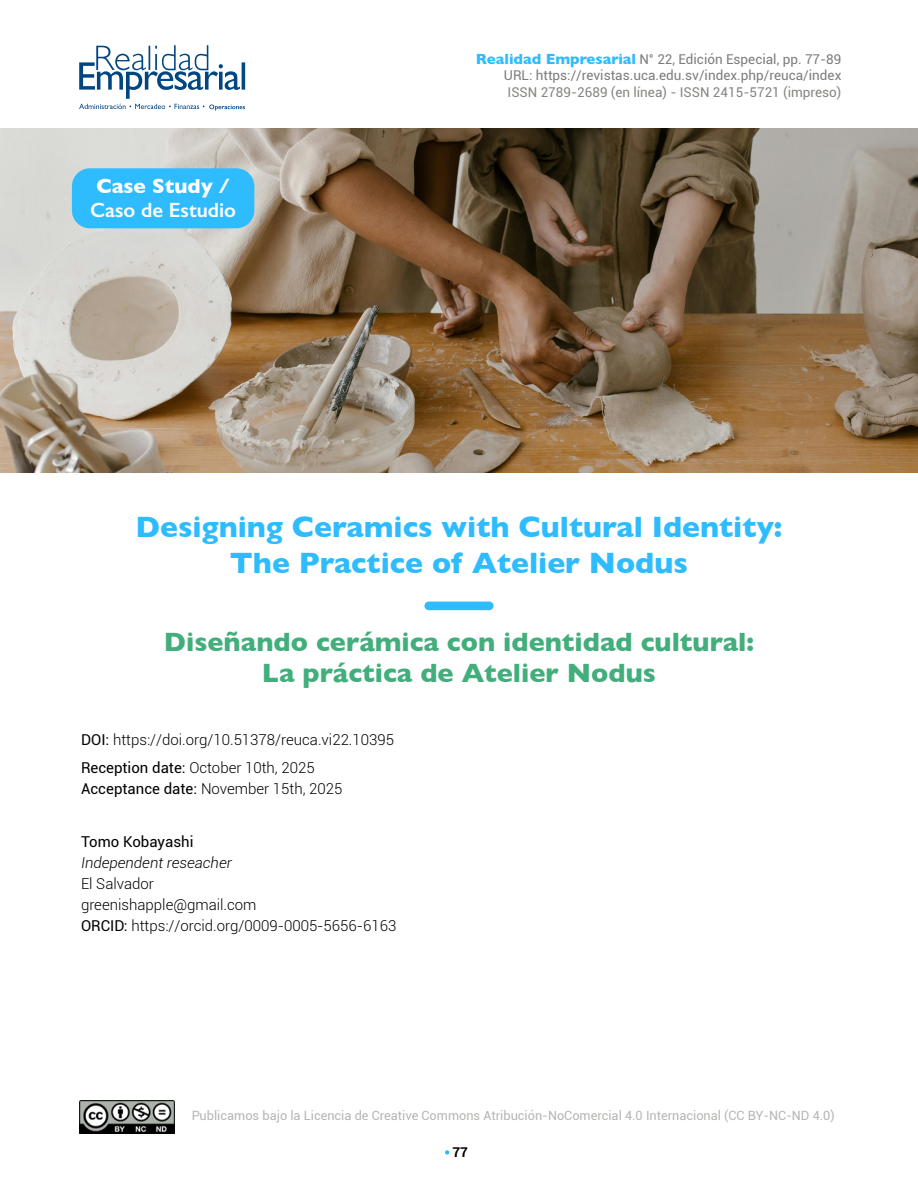
<style>
.page{position:relative;width:918px;height:1188px;background:#fff}
.page>*{position:absolute;margin:0;border:0;box-sizing:border-box;transform-origin:0 0}
.t1{font:700 30px/35.5px "Gill Sans";color:#2ebcff;text-align:center}
.t2{font:700 27px/30.8px "Gill Sans";color:#42ae7c;text-align:center}
.t3{font:600 20.7px "Gill Sans";color:#fff}
.t4{font:700 20.7px "Gill Sans";color:#fff}
.t5{font:300 15px/21px "Roboto";color:#000}
.t6{font:italic 300 15px "Roboto";color:#000}
.t7{font:15px "Roboto";color:#000}
.t8{font:13.5px/16.2px "Roboto";color:#7b7c7e;text-align:right}
.t9{font:13.5px "Roboto";color:#858582}
.t10{font:700 13.5px "Roboto";color:#000}
.t11{font:12.75px "Roboto";color:#858582}
.s1{font-family:"Gill Sans";font-weight:700;font-size:15px;color:#2ebcff}
.s2{font-weight:400}
</style>
<div class="page">
<img style="left:79px;top:1100px;width:96px;height:34px">
<svg style="left:445px;top:1150px;width:4px;height:5px"></svg>
<svg style="left:79px;top:45px;width:166px;height:66px"></svg>
<img style="left:0;top:129px;width:918px;height:343px">
<div style="left:424px;top:602px;width:70px;height:8px;background:#2ebcff;border-radius:4px"></div>
<div style="left:72px;top:168px;width:182px;height:60px;background:#2ebcff;border-radius:18px"></div>
<h3 class="t4" style="left:96px;top:169px;width:135px">Case Study /</h3>
<h3 class="t3" style="left:90px;top:197px;width:148px">Caso de Estudio</h3>
<p class="t8" style="left:476px;top:51px;width:367px"><span class="s1">Realidad Empresarial</span> N° 22, Edición Especial, pp. 77-89<br>URL: https://revistas.uca.edu.sv/index.php/reuca/index</p>
<p class="t9" style="left:508px;top:82px;width:335px">ISSN 2789-2689 (en línea) - ISSN 2415-5721 (impreso)</p>
<h1 class="t1" style="left:136px;top:509px;width:648px">Designing Ceramics with Cultural Identity:<br>The Practice of Atelier Nodus</h1>
<h2 class="t2" style="left:164px;top:626px;width:592px">Diseñando cerámica con identidad cultural:<br>La práctica de Atelier Nodus</h2>
<p class="t5" style="left:81px;top:725px;width:315px;line-height:27.8px"><span class="s2">DOI:</span> https://doi.org/10.51378/reuca.vi22.10395<br><span class="s2">Reception date:</span> October 10th, 2025</p>
<p class="t5" style="left:81px;top:777px;width:263px"><span class="s2">Acceptance date:</span> November 15th, 2025</p>
<p class="t7" style="left:81px;top:831px;width:114px">Tomo Kobayashi</p>
<p class="t6" style="left:81px;top:852px;width:152px">Independent reseacher</p>
<p class="t5" style="left:81px;top:872px;width:317px">El Salvador<br>greenishapple@gmail.com<br><span class="s2">ORCID:</span> https://orcid.org/0009-0005-5656-6163</p>
<p class="t11" style="left:192px;top:1106px;width:645px">Publicamos bajo la Licencia de Creative Commons Atribución-NoComercial 4.0 Internacional (CC BY-NC-ND 4.0)</p>
<p class="t10" style="left:453px;top:1143px;width:17px">77</p>
</div>
